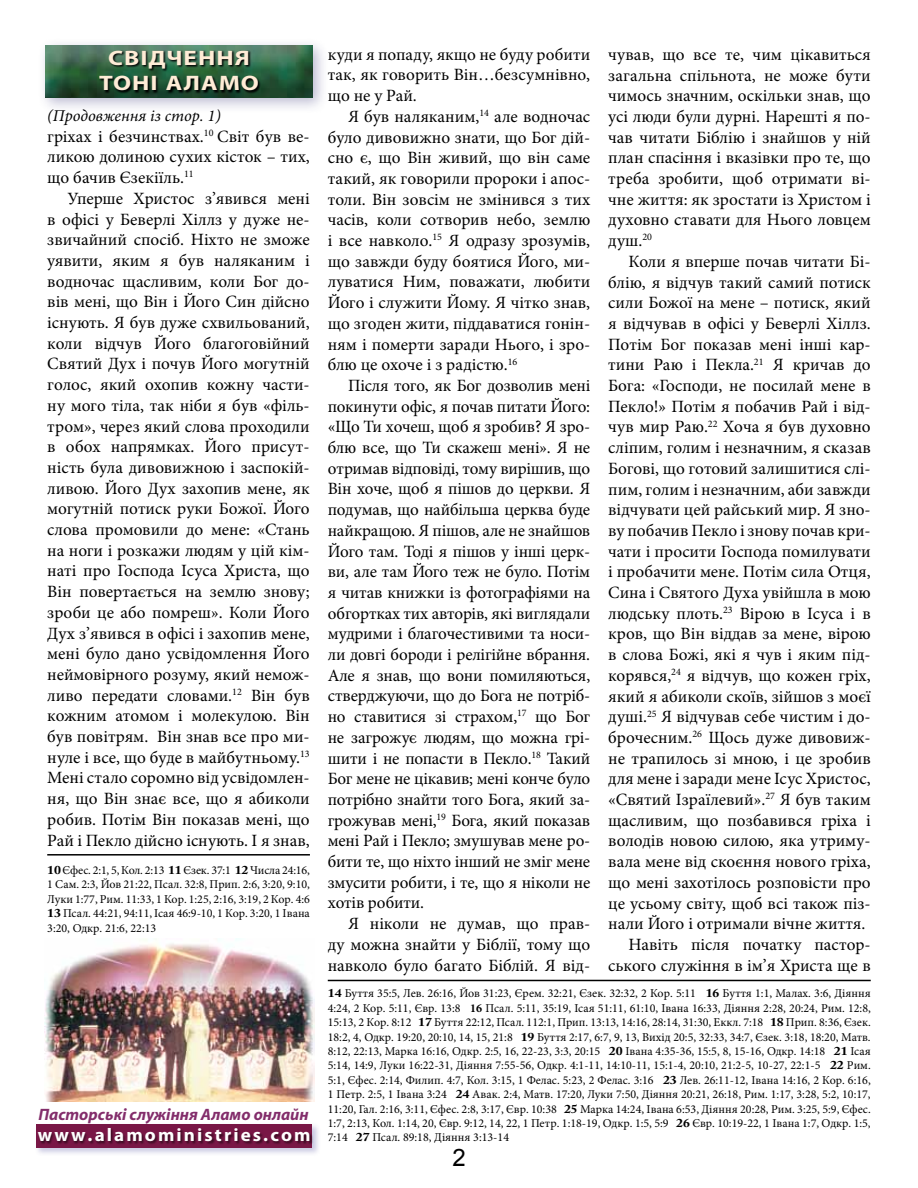
<style>
.page{position:relative;width:918px;height:1188px;background:#fff}
.page>*{position:absolute;margin:0;border:0;box-sizing:border-box;transform-origin:0 0}
.t1{font:24px "Arial";color:#000}
.t2{font:700 21px/25.2px "Myriad Pro";letter-spacing:.04em;color:#ffecd6;text-align:center;scale:1.2 1}
.t3{font:700 18.3px "Myriad Pro";letter-spacing:.11em;color:#fff;scale:1.04 1}
.t4{font:17.25px/20.7px "Minion Pro";color:#000;text-align:justify}
.t5{font:italic 700 16.5px "Myriad Pro";color:#832d6b}
.t6{font:italic 16.5px "Minion Pro";color:#000}
.t7{font:12px/14.4px "Minion Pro";color:#000;text-align:justify}
.s1{font-family:"Adobe Caslon Pro";font-weight:700}
.s2{font-weight:700}
</style>
<div class="page">
<div style="left:35px;top:1123px;width:286px;height:34px;background:#524fa1;opacity:.3"></div>
<div style="left:36px;top:1124px;width:276px;height:24px;background:#791746"></div>
<div style="left:38px;top:1128px;width:276px;height:17px;background:#000;opacity:.51"></div>
<img style="left:44px;top:939px;width:270px;height:163px">
<hr style="left:328px;top:980px;width:543px;height:1px;background:#000">
<hr style="left:47px;top:854px;width:263px;height:2px;background:#000">
<div style="left:37px;top:38px;width:292px;height:76px;background:#2f2b75;opacity:.32"></div>
<img style="left:45px;top:45px;width:267px;height:52px">
<svg style="left:99px;top:50px;width:162px;height:44px"></svg>
<p class="t2" style="left:99px;top:45px;width:135px">СВІДЧЕННЯ<br>ТОНІ АЛАМО</p>
<p class="t6" style="left:47px;top:104px;width:175px">(Продовження із стор. 1)</p>
<p class="t4" style="left:47px;top:126px;width:264px">гріхах і безчинствах.<sup>10</sup> Світ був ве&shy;ликою долиною сухих кісток – тих, що бачив Єзекіїль.<sup>11</sup></p>
<p class="t4" style="left:47px;top:188px;width:264px;text-indent:20px">Уперше Христос з’явився мені в офісі у Беверлі Хіллз у дуже не&shy;звичайний спосіб. Ніхто не зможе уявити, яким я був наляканим і водночас щасливим, коли Бог до&shy;вів мені, що Він і Його Син дійсно існують. Я був дуже схвильований, коли відчув Його благоговійний Святий Дух і почув Його могутній голос, який охопив кожну части&shy;ну мого тіла, так ніби я був «філь&shy;тром», через який слова проходили в обох напрямках. Його присут&shy;ність була дивовижною і заспокій&shy;ливою. Його Дух захопив мене, як могутній потиск руки Божої. Його слова промовили до мене: «Стань на ноги і розкажи людям у цій кім&shy;наті про Господа Ісуса Христа, що Він повертається на землю знову; зроби це або помреш». Коли Його Дух з’явився в офісі і захопив мене, мені було дано усвідомлення Його неймовірного розуму, який немож&shy;ливо передати словами.<sup>12</sup> Він був кожним атомом і молекулою. Він був повітрям. Він знав все про ми&shy;нуле і все, що буде в майбутньому.<sup>13<br></sup>Мені стало соромно від усвідомлен&shy;ня, що Він знає все, що я абиколи робив. Потім Він показав мені, що Рай і Пекло дійсно існують. І я знав,</p>
<p class="t7" style="left:47px;top:863px;width:264px"><span class="s1">10</span>Єфес. 2:1, 5, Кол. 2:13 <span class="s1">11</span>Єзек. 37:1 <span class="s1">12</span>Числа 24:16, 1 Сам. 2:3, Йов 21:22, Псал. 32:8, Прип. 2:6, 3:20, 9:10, Луки 1:77, Рим. 11:33, 1 Кор. 1:25, 2:16, 3:19, 2 Кор. 4:6<br><span class="s1">13</span> Псал. 44:21, 94:11, Ісая 46:9-10, 1 Кор. 3:20, 1 Івана 3:20, Одкр. 21:6, 22:13</p>
<p class="t5" style="left:38px;top:1103px;width:272px">Пасторські служіння Аламо онлайн</p>
<p class="t3" style="left:38px;top:1123px;width:264px">www.alamoministries.com</p>
<p class="t4" style="left:328px;top:44px;width:264px">куди я попаду, якщо не буду робити так, як говорить Він…безсумнівно, що не у Рай.</p>
<p class="t4" style="left:328px;top:106px;width:264px;text-indent:20px">Я був наляканим,<sup>14</sup> але водночас було дивовижно знати, що Бог дій&shy;сно є, що Він живий, що він саме такий, як говорили пророки і апос&shy;толи. Він зовсім не змінився з тих часів, коли сотворив небо, землю і все навколо.<sup>15</sup> Я одразу зрозумів, що завжди буду боятися Його, ми&shy;луватися Ним, поважати, любити Його і служити Йому. Я чітко знав, що згоден жити, піддаватися гонін&shy;ням і померти заради Нього, і зро&shy;блю це охоче і з радістю.<sup>16</sup></p>
<p class="t4" style="left:328px;top:375px;width:264px;text-indent:20px">Після того, як Бог дозволив мені покинути офіс, я почав питати Його: «Що Ти хочеш, щоб я зробив? Я зро&shy;блю все, що Ти скажеш мені». Я не отримав відповіді, тому вирішив, що Він хоче, щоб я пішов до церкви. Я подумав, що найбільша церква буде найкращою. Я пішов, але не знайшов Його там. Тоді я пішов у інші церк&shy;ви, але там Його теж не було. Потім я читав книжки із фотографіями на обгортках тих авторів, які виглядали мудрими і благочестивими та носи&shy;ли довгі бороди і релігійне вбрання.<br>Але я знав, що вони помиляються, стверджуючи, що до Бога не потріб&shy;но ставитися зі страхом,<sup>17</sup> що Бог не загрожує людям, що можна грі&shy;шити і не попасти в Пекло.<sup>18</sup> Такий Бог мене не цікавив; мені конче було потрібно знайти того Бога, який за&shy;грожував мені,<sup>19</sup> Бога, який показав мені Рай і Пекло; змушував мене ро&shy;бити те, що ніхто інший не зміг мене змусити робити, і те, що я ніколи не хотів робити.</p>
<p class="t4" style="left:328px;top:913px;width:264px;text-indent:20px">Я ніколи не думав, що прав&shy;ду можна знайти у Біблії, тому що навколо було багато Біблій. Я від-</p>
<p class="t4" style="left:608px;top:44px;width:264px">чував, що все те, чим цікавиться загальна спільнота, не може бути чимось значним, оскільки знав, що усі люди були дурні. Нарешті я по&shy;чав читати Біблію і знайшов у ній план спасіння і вказівки про те, що треба зробити, щоб отримати ві&shy;чне життя: як зростати із Христом і духовно ставати для Нього ловцем душ.<sup>20</sup></p>
<p class="t4" style="left:629px;top:251px;width:244px">Коли я вперше почав читати Бі-</p>
<p class="t4" style="left:608px;top:272px;width:264px">блію, я відчув такий самий потиск</p>
<p class="t4" style="left:608px;top:292px;width:264px">сили Божої на мене – потиск, який</p>
<p class="t4" style="left:608px;top:313px;width:264px">я відчував в офісі у Беверлі Хіллз.</p>
<p class="t4" style="left:608px;top:334px;width:264px">Потім Бог показав мені інші кар-</p>
<p class="t4" style="left:608px;top:355px;width:264px">тини Раю і Пекла.<sup>21</sup> Я кричав до</p>
<p class="t4" style="left:608px;top:375px;width:264px">Бога: «Господи, не посилай мене в</p>
<p class="t4" style="left:608px;top:396px;width:264px">Пекло!» Потім я побачив Рай і від-</p>
<p class="t4" style="left:608px;top:417px;width:264px">чув мир Раю.<sup>22</sup> Хоча я був духовно</p>
<p class="t4" style="left:608px;top:437px;width:264px">сліпим, голим і незначним, я сказав</p>
<p class="t4" style="left:608px;top:458px;width:264px">Богові, що готовий залишитися слі-</p>
<p class="t4" style="left:608px;top:479px;width:264px">пим, голим і незначним, аби завжди</p>
<p class="t4" style="left:608px;top:499px;width:264px">відчувати цей райський мир. Я зно-</p>
<p class="t4" style="left:608px;top:520px;width:264px">ву побачив Пекло і знову почав кри-</p>
<p class="t4" style="left:608px;top:541px;width:264px">чати і просити Господа помилувати</p>
<p class="t4" style="left:608px;top:562px;width:264px">і пробачити мене. Потім сила Отця,</p>
<p class="t4" style="left:608px;top:582px;width:264px">Сина і Святого Духа увійшла в мою</p>
<p class="t4" style="left:608px;top:603px;width:264px">людську плоть.<sup>23</sup> Вірою в Ісуса і в</p>
<p class="t4" style="left:608px;top:624px;width:264px">кров, що Він віддав за мене, вірою</p>
<p class="t4" style="left:608px;top:644px;width:264px">в слова Божі, які я чув і яким під-</p>
<p class="t4" style="left:608px;top:665px;width:264px">корявся,<sup>24</sup> я відчув, що кожен гріх,</p>
<p class="t4" style="left:608px;top:686px;width:264px">який я абиколи скоїв, зійшов з моєї</p>
<p class="t4" style="left:608px;top:706px;width:264px">душі.<sup>25</sup> Я відчував себе чистим і до-</p>
<p class="t4" style="left:608px;top:727px;width:264px">брочесним.<sup>26</sup> Щось дуже дивовиж-</p>
<p class="t4" style="left:608px;top:748px;width:264px">не трапилось зі мною, і це зробив</p>
<p class="t4" style="left:608px;top:769px;width:264px">для мене і заради мене Ісус Христос,</p>
<p class="t4" style="left:608px;top:789px;width:264px">«Святий Ізраїлевий».<sup>27</sup> Я був таким</p>
<p class="t4" style="left:608px;top:810px;width:264px">щасливим, що позбавився гріха і</p>
<p class="t4" style="left:608px;top:831px;width:264px">володів новою силою, яка утриму-</p>
<p class="t4" style="left:608px;top:851px;width:264px">вала мене від скоєння нового гріха,</p>
<p class="t4" style="left:608px;top:872px;width:264px">що мені захотілось розповісти про</p>
<p class="t4" style="left:608px;top:893px;width:264px">це усьому світу, щоб всі також піз-</p>
<p class="t4" style="left:608px;top:913px;width:259px">нали Його і отримали вічне життя.</p>
<p class="t4" style="left:629px;top:934px;width:244px">Навіть після початку пастор-</p>
<p class="t4" style="left:608px;top:955px;width:264px">ського служіння в ім’я Христа ще в</p>
<p class="t7" style="left:328px;top:986px;width:545px"><span class="s1">14</span> Буття 35:5, Лев. 26:16, Йов 31:23, Єрем. 32:21, Єзек. 32:32, 2 Кор. 5:11 <span class="s1">16</span> Буття 1:1, Малах. 3:6, Діяння 4:24, 2 Кор. 5:11, Євр. 13:8 <span class="s2">16</span> Псал. 5:11, 35:19, Ісая 51:11, 61:10, Івана 16:33, Діяння 2:28, 20:24, Рим. 12:8, 15:13, 2 Кор. 8:12 <span class="s1">17</span> Буття 22:12, Псал. 112:1, Прип. 13:13, 14:16, 28:14, 31:30, Еккл. 7:18 <span class="s1">18</span> Прип. 8:36, Єзек.<br>18:2, 4, Одкр. 19:20, 20:10, 14, 15, 21:8 <span class="s1">19</span> Буття 2:17, 6:7, 9, 13, Вихід 20:5, 32:33, 34:7, Єзек. 3:18, 18:20, Матв.<br>8:12, 22:13, Марка 16:16, Одкр. 2:5, 16, 22-23, 3:3, 20:15 <span class="s1">20</span> Івана 4:35-36, 15:5, 8, 15-16, Одкр. 14:18 <span class="s1">21</span> Ісая 5:14, 14:9, Луки 16:22-31, Діяння 7:55-56, Одкр. 4:1-11, 14:10-11, 15:1-4, 20:10, 21:2-5, 10-27, 22:1-5 <span class="s1">22</span> Рим.<br>5:1, Єфес. 2:14, Филип. 4:7, Кол. 3:15, 1 Фелас. 5:23, 2 Фелас. 3:16 <span class="s1">23</span> Лев. 26:11-12, Івана 14:16, 2 Кор. 6:16, 1 Петр. 2:5, 1 Івана 3:24 <span class="s1">24</span> Авак. 2:4, Матв. 17:20, Луки 7:50, Діяння 20:21, 26:18, Рим. 1:17, 3:28, 5:2, 10:17, 11:20, Гал. 2:16, 3:11, Єфес. 2:8, 3:17, Євр. 10:38 <span class="s1">25</span> Марка 14:24, Івана 6:53, Діяння 20:28, Рим. 3:25, 5:9, Єфес.<br>1:7, 2:13, Кол. 1:14, 20, Євр. 9:12, 14, 22, 1 Петр. 1:18-19, Одкр. 1:5, 5:9 <span class="s1">26</span> Євр. 10:19-22, 1 Івана 1:7, Одкр. 1:5, 7:14 <span class="s1">27</span> Псал. 89:18, Діяння 3:13-14</p>
<h1 class="t1" style="left:453px;top:1142px;width:15px">2</h1>
</div>
